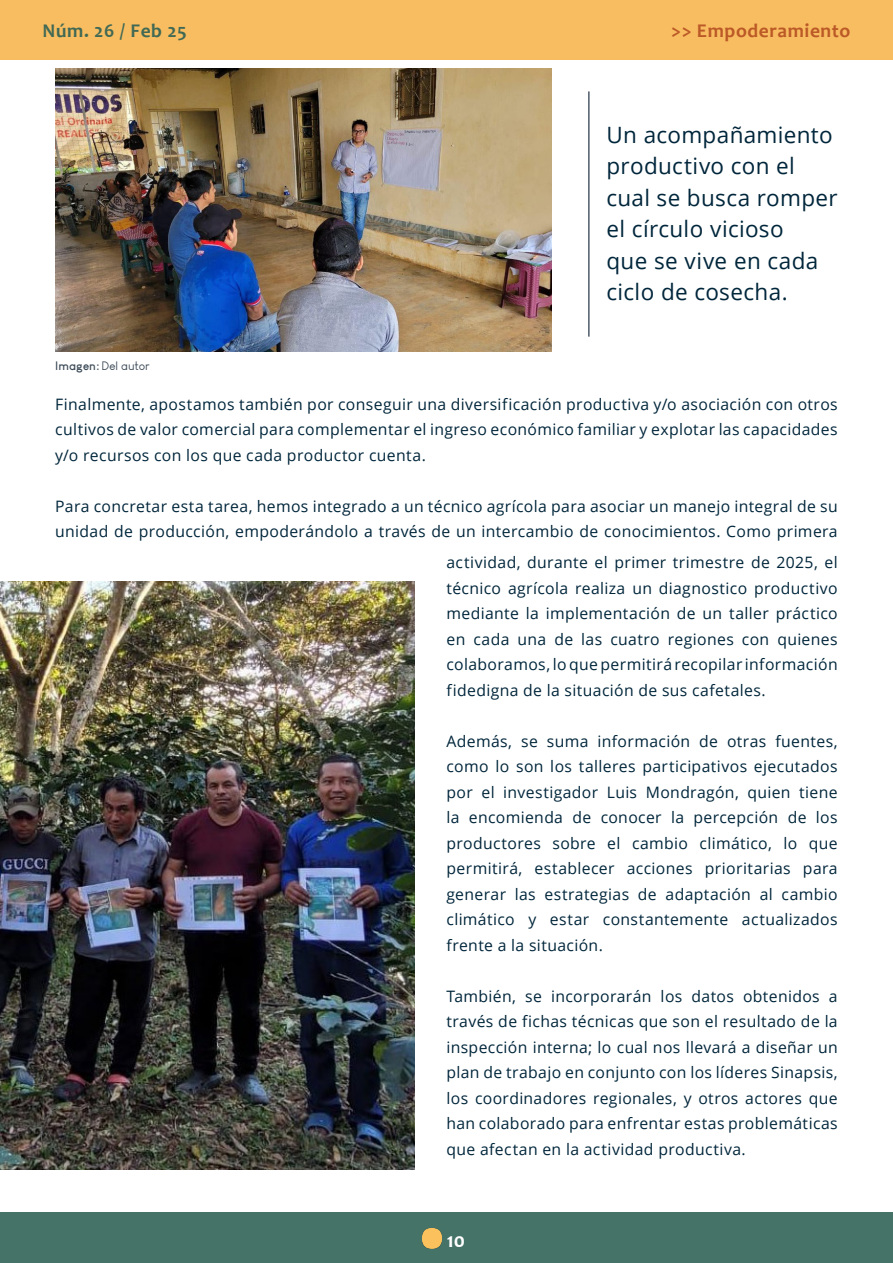
<style>
.page{position:relative;width:893px;height:1263px;background:#fff}
.page>*{position:absolute;margin:0;border:0;box-sizing:border-box;transform-origin:0 0}
.Párrafo_normal{font:22.5px/31.5px "Open Sans";letter-spacing:.015em;color:#00263b}
.t1{font:700 21px "Candara";color:#fff}
.t2{font:700 19.5px "Candara";letter-spacing:.03em;color:#bb5927}
.t3{font:700 19.5px "Candara";letter-spacing:.03em;color:#416954}
.Párrafo_normal-2{font:15.75px/25.5px "Open Sans";letter-spacing:.025em;color:#00263b;text-align:justify}
.Fuente{font:12px "Louis George Cafe";color:#3c4a57}
.s1{font-weight:700}
</style>
<div class="page">
<div style="left:0;top:0;width:893px;height:60px;background:#f8bd61"></div>
<div style="left:0;top:1212px;width:893px;height:51px;background:#467368"></div>
<img style="left:423px;top:1228px;width:18px;height:21px">
<hr style="left:588px;top:91px;width:2px;height:246px;background:#4e5c6a">
<img style="left:0;top:581px;width:415px;height:589px">
<img style="left:55px;top:69px;width:496px;height:283px">
<p class="t3" style="left:43px;top:18px;width:146px">Núm. 26 / Feb 25</p>
<p class="t2" style="left:671px;top:18px;width:181px">&gt;&gt; Empoderamiento</p>
<p class="Fuente" style="left:55px;top:359px;width:96px"><span class="s1">Imagen:</span> Del autor</p>
<p class="Párrafo_normal" style="left:606px;top:118px;width:233px">Un acompañamiento productivo con el cual se busca romper el círculo vicioso<br>que se vive en cada ciclo de cosecha.</p>
<p class="Párrafo_normal-2" style="left:55px;top:391px;width:784px">Finalmente, apostamos también por conseguir una diversificación productiva y/o asociación con otros cultivos de valor comercial para complementar el ingreso económico familiar y explotar las capacidades y/o recursos con los que cada productor cuenta.</p>
<p class="Párrafo_normal-2" style="left:55px;top:493px;width:784px">Para concretar esta tarea, hemos integrado a un técnico agrícola para asociar un manejo integral de su unidad de producción, empoderándolo a través de un intercambio de conocimientos. Como primera</p>
<p class="Párrafo_normal-2" style="left:446px;top:549px;width:393px">actividad, durante el primer trimestre de 2025, el técnico agrícola realiza un diagnostico productivo mediante la implementación de un taller práctico en cada una de las cuatro regiones con quienes colaboramos, lo que permitirá recopilar información fidedigna de la situación de sus cafetales.</p>
<p class="Párrafo_normal-2" style="left:446px;top:728px;width:393px">Además, se suma información de otras fuentes, como lo son los talleres participativos ejecutados por el investigador Luis Mondragón, quien tiene la encomienda de conocer la percepción de los productores sobre el cambio climático, lo que permitirá, establecer acciones prioritarias para generar las estrategias de adaptación al cambio climático y estar constantemente actualizados frente a la situación.</p>
<p class="Párrafo_normal-2" style="left:446px;top:983px;width:393px">También, se incorporarán los datos obtenidos a través de fichas técnicas que son el resultado de la inspección interna; lo cual nos llevará a diseñar un plan de trabajo en conjunto con los líderes Sinapsis, los coordinadores regionales, y otros actores que han colaborado para enfrentar estas problemáticas que afectan en la actividad productiva.</p>
<h2 class="t1" style="left:447px;top:1227px;width:20px">10</h2>
</div>
